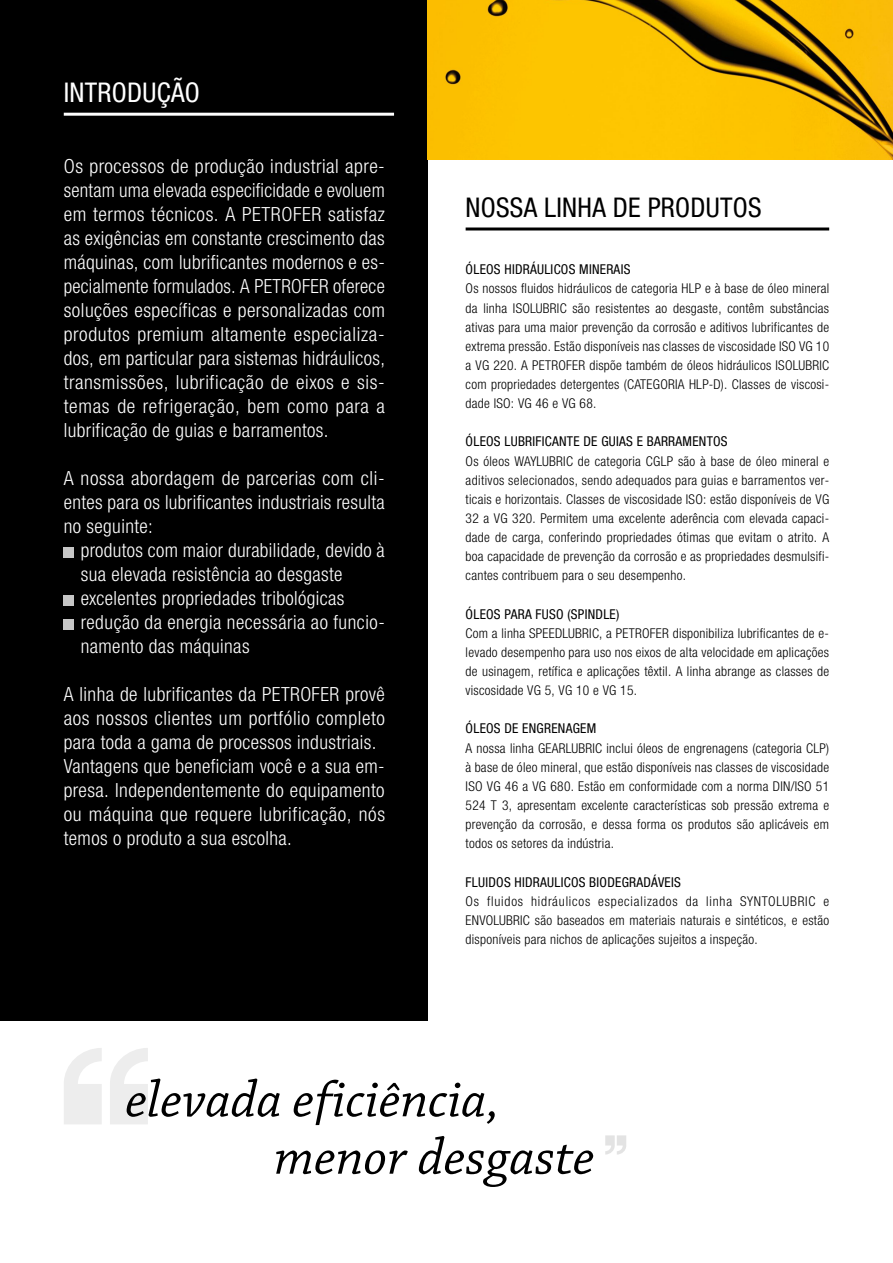
<style>
.page{position:relative;width:893px;height:1263px;background:#fff}
.page>*{position:absolute;margin:0;border:0;box-sizing:border-box;transform-origin:0 0}
.t1{font:italic 54px/57.4px "Chaparral Pro";color:#000}
.t2{font:condensed 27px "Helvetica Neue LTW1 G";letter-spacing:.01em;color:#000}
.t3{font:condensed 27px "Helvetica Neue LTW1 G";letter-spacing:.01em;color:#fff}
.t4{font:300 condensed 19.5px/24px "Helvetica Neue LTW1 G";letter-spacing:.02em;color:#fff;text-align:justify}
.t5{font:300 condensed 13.5px/19.2px "Helvetica Neue LTW1 G";letter-spacing:.02em;color:#000;text-align:justify}
.t6{font:condensed 13.5px "Helvetica Neue LTW1 G";letter-spacing:.02em;color:#000}
</style>
<div class="page">
<div style="left:0;top:0;width:427px;height:1020px;background:#000"></div>
<img style="left:427px;top:0;width:466px;height:159px">
<div style="left:64px;top:547px;width:10px;height:10px;background:#c6c6c6"></div>
<div style="left:64px;top:595px;width:10px;height:10px;background:#c6c6c6"></div>
<div style="left:64px;top:619px;width:10px;height:10px;background:#c6c6c6"></div>
<svg style="left:64px;top:1048px;width:84px;height:76px"></svg>
<svg style="left:605px;top:1135px;width:21px;height:19px"></svg>
<hr style="left:64px;top:113px;width:330px;height:3px;background:#fff">
<hr style="left:466px;top:227px;width:363px;height:3px;background:#000">
<h2 class="t3" style="left:64px;top:77px;width:138px">INTRODUÇÃO</h2>
<p class="t4" style="left:64px;top:155px;width:323px">Os processos de produção industrial apre&shy;sentam uma elevada especificidade e evoluem em termos técnicos. A PETROFER satisfaz as exigências em constante crescimento das máquinas, com lubrificantes modernos e es&shy;pecialmente formulados. A PETROFER oferece soluções específicas e personalizadas com produtos premium altamente especializa&shy;dos, em particular para sistemas hidráulicos, transmissões, lubrificação de eixos e sis&shy;temas de refrigeração, bem como para a lubrificação de guias e barramentos.</p>
<h3 class="t4" style="left:64px;top:467px;width:323px">A nossa abordagem de parcerias com cli&shy;entes para os lubrificantes industriais resulta no seguinte:</h3>
<h3 class="t4" style="left:81px;top:539px;width:306px;text-align:left">produtos com maior durabilidade, devido à sua elevada resistência ao desgaste excelentes propriedades tribológicas redução da energia necessária ao funcio&shy;namento das máquinas</h3>
<p class="t4" style="left:64px;top:683px;width:323px;text-align:left">A linha de lubrificantes da PETROFER provê aos nossos clientes um portfólio completo para toda a gama de processos industriais.<br>Vantagens que beneficiam você e a sua em&shy;presa. Independentemente do equipamento ou máquina que requere lubrificação, nós temos o produto a sua escolha.</p>
<h2 class="t2" style="left:466px;top:191px;width:297px">NOSSA LINHA DE PRODUTOS</h2>
<p class="t6" style="left:466px;top:262px;width:166px">ÓLEOS HIDRÁULICOS MINERAIS</p>
<p class="t5" style="left:466px;top:279px;width:365px">Os nossos fluidos hidráulicos de categoria HLP e à base de óleo mineral da linha ISOLUBRIC são resistentes ao desgaste, contêm substâncias ativas para uma maior prevenção da corrosão e aditivos lubrificantes de extrema pressão. Estão disponíveis nas classes de viscosidade ISO VG 10 a VG 220. A PETROFER dispõe também de óleos hidráulicos ISOLUBRIC com propriedades detergentes (CATEGORIA HLP-D). Classes de viscosi&shy;dade ISO: VG 46 e VG 68.</p>
<p class="t6" style="left:466px;top:434px;width:264px">ÓLEOS LUBRIFICANTE DE GUIAS E BARRAMENTOS</p>
<p class="t5" style="left:466px;top:451px;width:365px">Os óleos WAYLUBRIC de categoria CGLP são à base de óleo mineral e aditivos selecionados, sendo adequados para guias e barramentos ver&shy;ticais e horizontais. Classes de viscosidade ISO: estão disponíveis de VG 32 a VG 320. Permitem uma excelente aderência com elevada capaci&shy;dade de carga, conferindo propriedades ótimas que evitam o atrito. A boa capacidade de prevenção da corrosão e as propriedades desmulsifi&shy;cantes contribuem para o seu desempenho.</p>
<p class="t6" style="left:466px;top:606px;width:155px">ÓLEOS PARA FUSO (SPINDLE)</p>
<p class="t5" style="left:466px;top:623px;width:365px">Com a linha SPEEDLUBRIC, a PETROFER disponibiliza lubrificantes de e&shy;levado desempenho para uso nos eixos de alta velocidade em aplicações de usinagem, retífica e aplicações têxtil. A linha abrange as classes de viscosidade VG 5, VG 10 e VG 15.</p>
<p class="t6" style="left:466px;top:721px;width:132px">ÓLEOS DE ENGRENAGEM</p>
<p class="t5" style="left:466px;top:738px;width:365px">A nossa linha GEARLUBRIC inclui óleos de engrenagens (categoria CLP) à base de óleo mineral, que estão disponíveis nas classes de viscosidade ISO VG 46 a VG 680. Estão em conformidade com a norma DIN/ISO 51<br>524 T 3, apresentam excelente características sob pressão extrema e prevenção da corrosão, e dessa forma os produtos são aplicáveis em todos os setores da indústria.</p>
<p class="t6" style="left:466px;top:874px;width:217px">FLUIDOS HIDRAULICOS BIODEGRADÁVEIS</p>
<p class="t5" style="left:466px;top:891px;width:365px">Os fluidos hidráulicos especializados da linha SYNTOLUBRIC e ENVOLUBRIC são baseados em materiais naturais e sintéticos, e estão disponíveis para nichos de aplicações sujeitos a inspeção.</p>
<h1 class="t1" style="left:274px;top:1073px;width:322px;text-indent:-149px">elevada eficiência, menor desgaste</h1>
</div>
